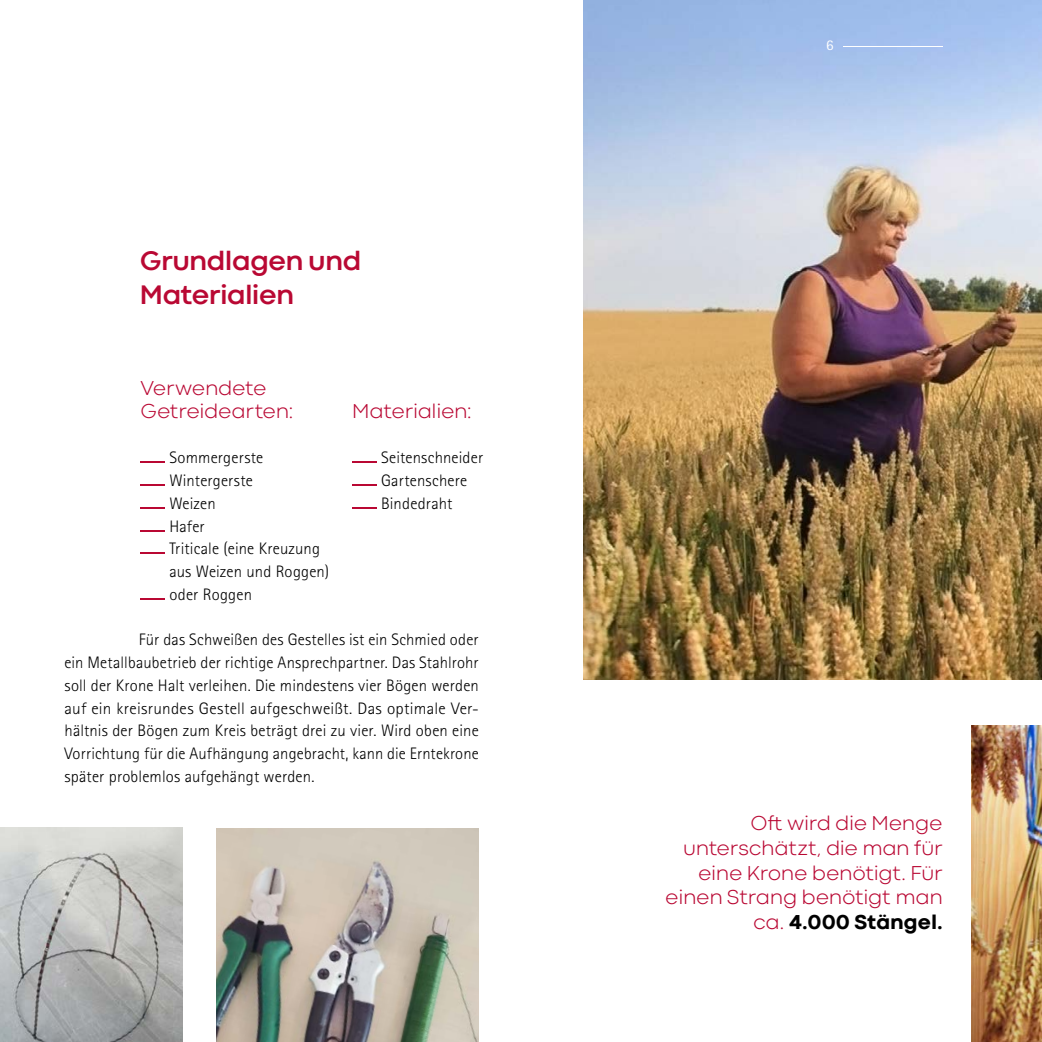
<style>
.page{position:relative;width:1042px;height:1042px;background:#fff}
.page>*{position:absolute;margin:0;border:0;box-sizing:border-box;transform-origin:0 0}
.t1{font:700 28px/34.1px "Codec Cold";letter-spacing:-.03em;color:#b90833}
.Zitate_rot{font:300 21px/24.5px "Codec Cold";letter-spacing:-.015em;color:#b90833;text-align:right}
.Texte_H2{font:300 21px/22.8px "Codec Cold";letter-spacing:-.015em;color:#b90833}
.Texte_p_flie_text{font:300 16.62px/22.8px "Rotis Sans Serif Pro";letter-spacing:.01em;color:#000;text-align:justify}
.t2{font:14.88px "Rotis Sans Serif Pro";color:#fff}
.s1{font-weight:800;color:#000}
</style>
<div class="page">
<hr style="left:352px;top:461px;width:25px;height:2px;background:#b90833">
<hr style="left:352px;top:484px;width:25px;height:2px;background:#b90833">
<hr style="left:352px;top:507px;width:25px;height:2px;background:#b90833">
<img style="left:0;top:827px;width:183px;height:215px">
<img style="left:216px;top:828px;width:263px;height:214px">
<hr style="left:141px;top:461px;width:24px;height:2px;background:#b90833">
<hr style="left:141px;top:484px;width:24px;height:2px;background:#b90833">
<hr style="left:141px;top:507px;width:24px;height:2px;background:#b90833">
<svg style="left:141px;top:530px;width:24px;height:1px"></svg>
<hr style="left:141px;top:552px;width:24px;height:2px;background:#b90833">
<hr style="left:141px;top:598px;width:24px;height:2px;background:#b90833">
<img style="left:583px;top:0;width:459px;height:679px">
<img style="left:971px;top:725px;width:71px;height:317px">
<hr style="left:843px;top:46px;width:100px;height:1px;background:#fff">
<h1 class="t1" style="left:140px;top:244px;width:223px">Grundlagen und<br>Materialien</h1>
<p class="Texte_H2" style="left:141px;top:377px;width:154px">Verwendete<br>Getreidearten:</p>
<p class="Texte_p_flie_text" style="left:169px;top:447px;width:95px">Sommergerste</p>
<p class="Texte_p_flie_text" style="left:169px;top:469px;width:85px">Wintergerste</p>
<p class="Texte_p_flie_text" style="left:169px;top:492px;width:48px">Weizen</p>
<p class="Texte_p_flie_text" style="left:169px;top:515px;width:37px">Hafer</p>
<p class="Texte_p_flie_text" style="left:169px;top:538px;width:161px">Triticale (eine Kreuzung aus Weizen und Roggen)</p>
<p class="Texte_p_flie_text" style="left:169px;top:583px;width:84px">oder Roggen</p>
<p class="Texte_H2" style="left:352px;top:400px;width:121px">Materialien:</p>
<p class="Texte_p_flie_text" style="left:381px;top:447px;width:104px">Seitenschneider</p>
<p class="Texte_p_flie_text" style="left:381px;top:469px;width:88px">Gartenschere</p>
<p class="Texte_p_flie_text" style="left:381px;top:492px;width:73px">Bindedraht</p>
<p class="Texte_p_flie_text" style="left:64px;top:629px;width:416px;text-indent:74px">Für das Schweißen des Gestelles ist ein Schmied oder ein Metallbaubetrieb der richtige Ansprechpartner. Das Stahlrohr soll der Krone Halt verleihen. Die mindestens vier Bögen werden auf ein kreisrundes Gestell aufgeschweißt. Das optimale Ver&shy;hältnis der Bögen zum Kreis beträgt drei zu vier. Wird oben eine Vorrichtung für die Aufhängung angebracht, kann die Erntekrone später problemlos aufgehängt werden.</p>
<p class="t2" style="left:826px;top:36px;width:9px">6</p>
<p class="Zitate_rot" style="left:665px;top:811px;width:279px">Oft wird die Menge unterschätzt, die man für eine Krone benötigt. Für einen Strang benötigt man ca. <span class="s1">4.000 Stängel.</span></p>
</div>
